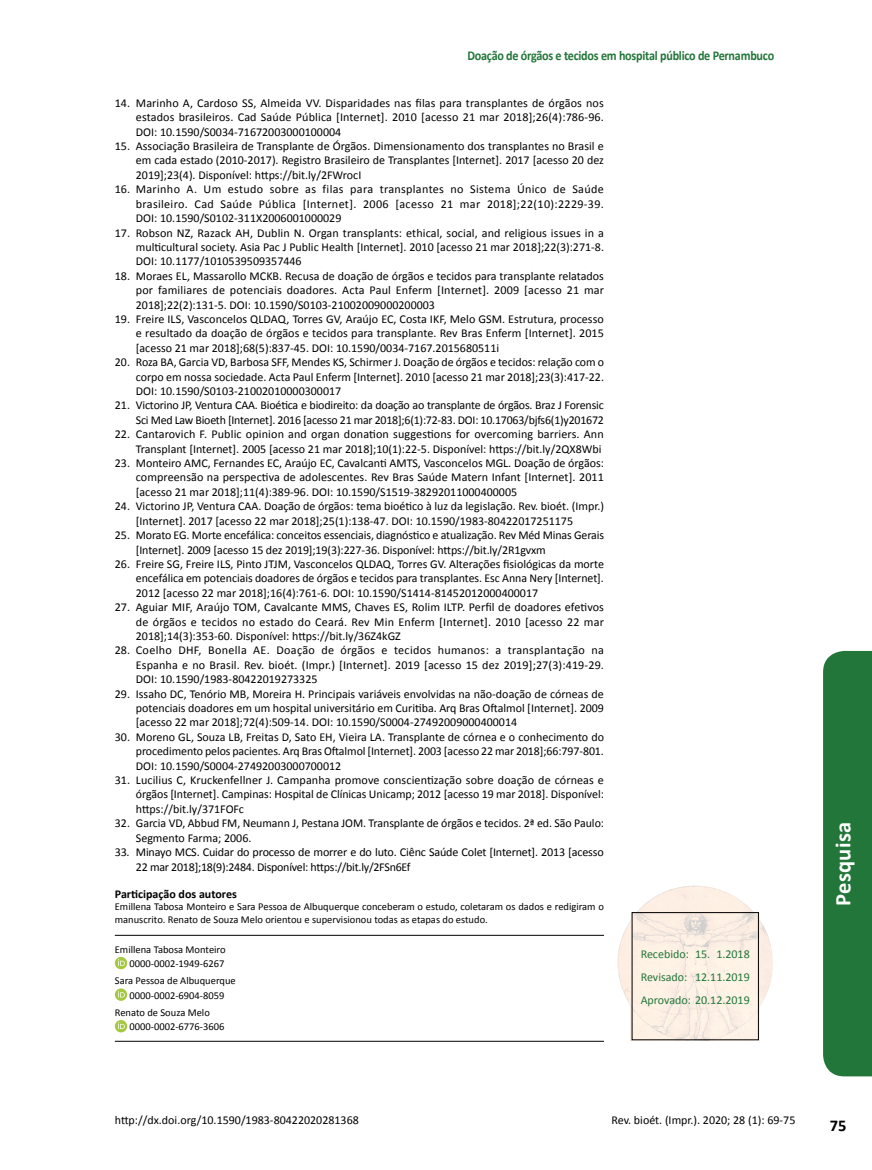
<style>
.page{position:relative;width:872px;height:1170px;background:#fff}
.page>*{position:absolute;margin:0;border:0;box-sizing:border-box;transform-origin:0 0}
.t1{font:700 22.5px "Calibri";letter-spacing:.02em;color:#fff}
.t2{font:700 16.5px "Calibri";color:#000}
.t3{font:700 13.5px "Calibri";letter-spacing:-.02em;color:#237639;scale:.9 1}
.t4{font:12px/14.4px "Calibri";color:#000;text-align:justify}
.t5{font:12px/23px "Calibri";color:#237639;text-align:justify}
.t6{font:700 12px "Calibri";color:#000}
.t7{font:10.5px/14.7px "Calibri";color:#000}
</style>
<div class="page">
<hr style="left:115px;top:935px;width:489px;height:1px;background:#000">
<hr style="left:115px;top:1040px;width:489px;height:1px;background:#000">
<svg style="left:115px;top:956px;width:12px;height:13px"></svg>
<svg style="left:118px;top:959px;width:7px;height:6px"></svg>
<svg style="left:115px;top:988px;width:12px;height:12px"></svg>
<svg style="left:118px;top:990px;width:7px;height:7px"></svg>
<svg style="left:115px;top:1019px;width:12px;height:13px"></svg>
<svg style="left:118px;top:1022px;width:7px;height:6px"></svg>
<img style="left:617px;top:885px;width:156px;height:155px">
<div style="left:823px;top:651px;width:49px;height:425px;background:#237639"></div>
<p class="t3" style="left:467px;top:47px;width:342px">Doação de órgãos e tecidos em hospital público de Pernambuco</p>
<p class="t4" style="left:136px;top:96px;width:469px;text-indent:-21px">14. Marinho A, Cardoso SS, Almeida VV. Disparidades nas filas para transplantes de órgãos nos estados brasileiros. Cad Saúde Pública [Internet]. 2010 [acesso 21 mar 2018];26(4):786-96.<br>DOI: 10.1590/S0034-71672003000100004</p>
<p class="t4" style="left:136px;top:139px;width:469px;text-indent:-21px">15. Associação Brasileira de Transplante de Órgãos. Dimensionamento dos transplantes no Brasil e em cada estado (2010-2017). Registro Brasileiro de Transplantes [Internet]. 2017 [acesso 20 dez 2019];23(4). Disponível: https://bit.ly/2FWrocI</p>
<p class="t4" style="left:136px;top:182px;width:469px;text-indent:-21px">16. Marinho A. Um estudo sobre as filas para transplantes no Sistema Único de Saúde brasileiro. Cad Saúde Pública [Internet]. 2006 [acesso 21 mar 2018];22(10):2229-39.<br>DOI: 10.1590/S0102-311X2006001000029</p>
<p class="t4" style="left:136px;top:225px;width:469px;text-indent:-21px">17. Robson NZ, Razack AH, Dublin N. Organ transplants: ethical, social, and religious issues in a multicultural society. Asia Pac J Public Health [Internet]. 2010 [acesso 21 mar 2018];22(3):271-8.<br>DOI: 10.1177/1010539509357446</p>
<p class="t4" style="left:136px;top:268px;width:470px;text-indent:-21px">18. Moraes EL, Massarollo MCKB. Recusa de doação de órgãos e tecidos para transplante relatados por familiares de potenciais doadores. Acta Paul Enferm [Internet]. 2009 [acesso 21 mar 2018];22(2):131-5. DOI: 10.1590/S0103-21002009000200003</p>
<p class="t4" style="left:136px;top:312px;width:469px;text-indent:-21px">19. Freire ILS, Vasconcelos QLDAQ, Torres GV, Araújo EC, Costa IKF, Melo GSM. Estrutura, processo e resultado da doação de órgãos e tecidos para transplante. Rev Bras Enferm [Internet]. 2015 [acesso 21 mar 2018];68(5):837-45. DOI: 10.1590/0034-7167.2015680511i</p>
<p class="t4" style="left:136px;top:355px;width:470px;text-indent:-21px">20. Roza BA, Garcia VD, Barbosa SFF, Mendes KS, Schirmer J. Doação de órgãos e tecidos: relação com o corpo em nossa sociedade. Acta Paul Enferm [Internet]. 2010 [acesso 21 mar 2018];23(3):417-22.<br>DOI: 10.1590/S0103-21002010000300017</p>
<p class="t4" style="left:115px;top:398px;width:490px;text-align:right">21. Victorino JP, Ventura CAA. Bioética e biodireito: da doação ao transplante de órgãos. Braz J Forensic<br>Sci Med Law Bioeth [Internet]. 2016 [acesso 21 mar 2018];6(1):72-83. DOI: 10.17063/bjfs6(1)y201672</p>
<p class="t4" style="left:115px;top:427px;width:490px;text-align:right">22. Cantarovich F. Public opinion and organ donation suggestions for overcoming barriers. Ann<br>Transplant [Internet]. 2005 [acesso 21 mar 2018];10(1):22-5. Disponível: https://bit.ly/2QX8Wbi</p>
<p class="t4" style="left:136px;top:456px;width:469px;text-indent:-21px">23. Monteiro AMC, Fernandes EC, Araújo EC, Cavalcanti AMTS, Vasconcelos MGL. Doação de órgãos: compreensão na perspectiva de adolescentes. Rev Bras Saúde Matern Infant [Internet]. 2011 [acesso 21 mar 2018];11(4):389-96. DOI: 10.1590/S1519-38292011000400005</p>
<p class="t4" style="left:136px;top:499px;width:469px;text-indent:-21px">24. Victorino JP, Ventura CAA. Doação de órgãos: tema bioético à luz da legislação. Rev. bioét. (Impr.) [Internet]. 2017 [acesso 22 mar 2018];25(1):138-47. DOI: 10.1590/1983-80422017251175</p>
<p class="t4" style="left:136px;top:528px;width:470px;text-indent:-21px">25. Morato EG. Morte encefálica: conceitos essenciais, diagnóstico e atualização. Rev Méd Minas Gerais [Internet]. 2009 [acesso 15 dez 2019];19(3):227-36. Disponível: https://bit.ly/2R1gvxm</p>
<p class="t4" style="left:136px;top:556px;width:469px;text-indent:-21px">26. Freire SG, Freire ILS, Pinto JTJM, Vasconcelos QLDAQ, Torres GV. Alterações fisiológicas da morte encefálica em potenciais doadores de órgãos e tecidos para transplantes. Esc Anna Nery [Internet].<br>2012 [acesso 22 mar 2018];16(4):761-6. DOI: 10.1590/S1414-81452012000400017</p>
<p class="t4" style="left:136px;top:600px;width:469px;text-indent:-21px">27. Aguiar MIF, Araújo TOM, Cavalcante MMS, Chaves ES, Rolim ILTP. Perfil de doadores efetivos de órgãos e tecidos no estado do Ceará. Rev Min Enferm [Internet]. 2010 [acesso 22 mar 2018];14(3):353-60. Disponível: https://bit.ly/36Z4kGZ</p>
<p class="t4" style="left:136px;top:643px;width:469px;text-indent:-21px">28. Coelho DHF, Bonella AE. Doação de órgãos e tecidos humanos: a transplantação na Espanha e no Brasil. Rev. bioét. (Impr.) [Internet]. 2019 [acesso 15 dez 2019];27(3):419-29.<br>DOI: 10.1590/1983-80422019273325</p>
<p class="t4" style="left:136px;top:686px;width:469px;text-indent:-21px">29. Issaho DC, Tenório MB, Moreira H. Principais variáveis envolvidas na não-doação de córneas de potenciais doadores em um hospital universitário em Curitiba. Arq Bras Oftalmol [Internet]. 2009 [acesso 22 mar 2018];72(4):509-14. DOI: 10.1590/S0004-27492009000400014</p>
<p class="t4" style="left:136px;top:729px;width:469px;text-indent:-21px">30. Moreno GL, Souza LB, Freitas D, Sato EH, Vieira LA. Transplante de córnea e o conhecimento do procedimento pelos pacientes. Arq Bras Oftalmol [Internet]. 2003 [acesso 22 mar 2018];66:797-801.<br>DOI: 10.1590/S0004-27492003000700012</p>
<p class="t4" style="left:136px;top:772px;width:469px;text-indent:-21px">31. Lucilius C, Kruckenfellner J. Campanha promove conscientização sobre doação de córneas e órgãos [Internet]. Campinas: Hospital de Clínicas Unicamp; 2012 [acesso 19 mar 2018]. Disponível: https://bit.ly/371FOFc</p>
<p class="t4" style="left:136px;top:816px;width:470px;text-indent:-21px">32. Garcia VD, Abbud FM, Neumann J, Pestana JOM. Transplante de órgãos e tecidos. 2ª ed. São Paulo:<br>Segmento Farma; 2006.</p>
<p class="t4" style="left:136px;top:844px;width:469px;text-indent:-21px">33. Minayo MCS. Cuidar do processo de morrer e do luto. Ciênc Saúde Colet [Internet]. 2013 [acesso<br>22 mar 2018];18(9):2484. Disponível: https://bit.ly/2FSn6Ef</p>
<p class="t6" style="left:115px;top:885px;width:123px">Participação dos autores</p>
<p class="t7" style="left:115px;top:900px;width:490px;line-height:12.6px">Emillena Tabosa Monteiro e Sara Pessoa de Albuquerque conceberam o estudo, coletaram os dados e redigiram o manuscrito. Renato de Souza Melo orientou e supervisionou todas as etapas do estudo.</p>
<p class="t7" style="left:115px;top:941px;width:112px;text-align:right">Emillena Tabosa Monteiro<br>0000-0002-1949-6267</p>
<p class="t7" style="left:115px;top:973px;width:122px;text-align:center">Sara Pessoa de Albuquerque<br>0000-0002-6904-8059</p>
<p class="t7" style="left:130px;top:1004px;width:96px;text-indent:-15px">Renato de Souza Melo<br>0000-0002-6776-3606</p>
<p class="t5" style="left:640px;top:942px;width:111px">Recebido: 15. 1.2018<br>Revisado: 12.11.2019<br>Aprovado: 20.12.2019</p>
<p class="t4" style="left:115px;top:1113px;width:245px">http://dx.doi.org/10.1590/1983-80422020281368</p>
<p class="t4" style="left:611px;top:1113px;width:185px">Rev. bioét. (Impr.). 2020; 28 (1): 69-75</p>
<h1 class="t1" style="left:828px;top:906px;width:86px;rotate:-90deg">Pesquisa</h1>
<h2 class="t2" style="left:829px;top:1115px;width:18px">75</h2>
</div>
